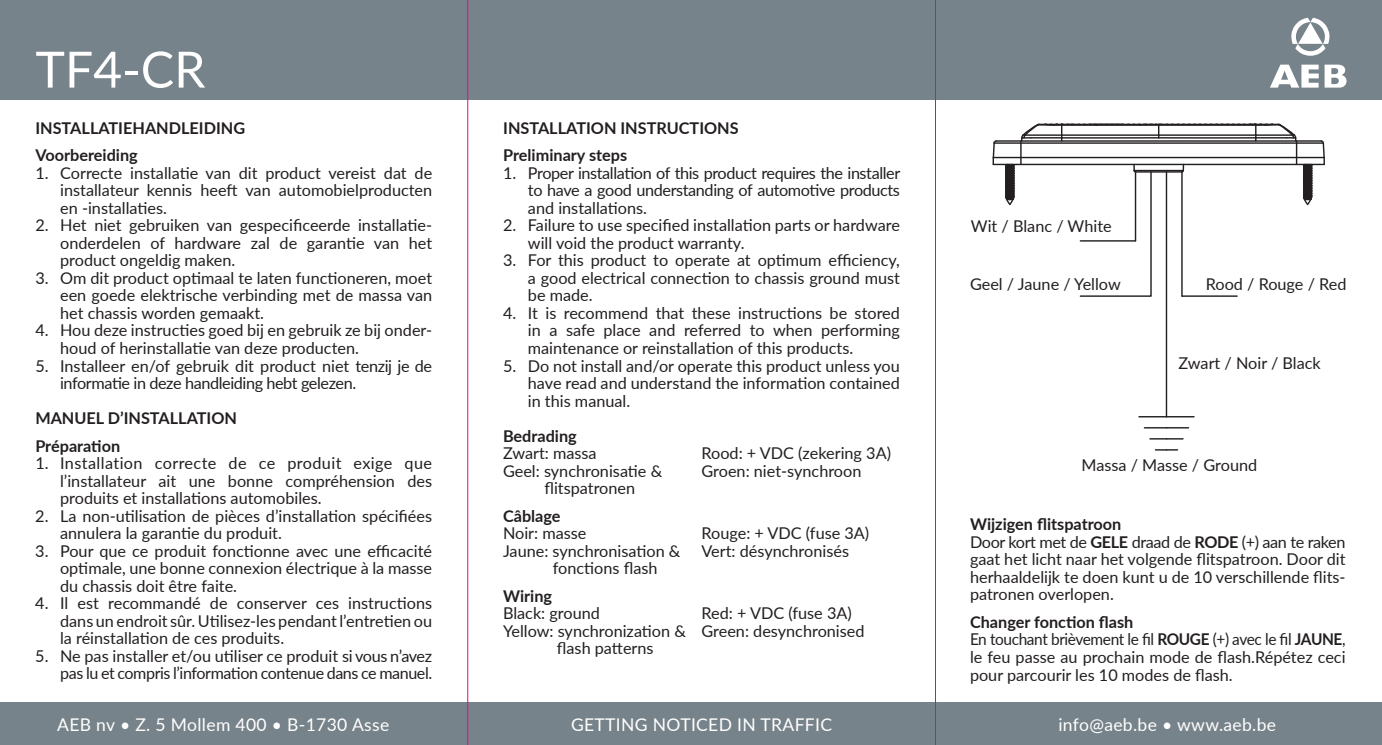
<style>
.page{position:relative;width:1382px;height:745px;background:#fff}
.page>*{position:absolute;margin:0;border:0;box-sizing:border-box;transform-origin:0 0}
.t1{font:50px "Lato";color:#fff}
.t2{font:17.5px "Lato";letter-spacing:.02em;color:#fff}
.t3{font:16.25px/17.5px "Lato";color:#231f20;text-align:justify}
.t4{font:16.25px/17.5px "Lato";letter-spacing:-.025em;color:#231f20}
.t5{font:16.25px/17.5px "Lato";color:#231f20;scale:.95 1}
.t6{font:700 16.25px/27.5px "Lato";color:#231f20}
.s1{font-weight:700}
</style>
<div class="page">
<div style="left:0;top:0;width:1382px;height:99px;background:#77838a"></div>
<div style="left:0;top:702px;width:1382px;height:42px;background:#77838a"></div>
<svg style="left:1291px;top:18px;width:39px;height:38px"></svg>
<svg style="left:1270px;top:65px;width:76px;height:23px"></svg>
<hr style="left:993px;top:164px;width:331px;height:1px;background:#231f20">
<hr style="left:993px;top:157px;width:331px;height:1px;background:#231f20">
<hr style="left:994px;top:142px;width:329px;height:2px;background:#231f20">
<hr style="left:996px;top:140px;width:325px;height:2px;background:#231f20">
<svg style="left:992px;top:140px;width:6px;height:24px"></svg>
<svg style="left:1303px;top:165px;width:9px;height:41px"></svg>
<svg style="left:1320px;top:140px;width:5px;height:24px"></svg>
<hr style="left:1166px;top:172px;width:1px;height:244px;background:#231f20">
<svg style="left:1005px;top:123px;width:292px;height:174px"></svg>
<hr style="left:1182px;top:295px;width:55px;height:1px;background:#231f20">
<hr style="left:1080px;top:240px;width:55px;height:1px;background:#231f20">
<svg style="left:1139px;top:416px;width:55px;height:1px"></svg>
<svg style="left:1144px;top:427px;width:44px;height:1px"></svg>
<svg style="left:1150px;top:438px;width:33px;height:1px"></svg>
<svg style="left:1155px;top:449px;width:22px;height:1px"></svg>
<hr style="left:467px;top:0;width:1px;height:744px;background:#ed028c">
<hr style="left:935px;top:0;width:1px;height:744px;background:#ed028c">
<h1 class="t1" style="left:35px;top:34px;width:171px">TF4-CR</h1>
<p class="t6" style="left:35px;top:113px;width:211px">INSTALLATIEHANDLEIDING<br>Voorbereiding</p>
<p class="t3" style="left:60px;top:163px;width:374px;text-indent:-25px">1. Correcte installatie van dit product vereist dat de installateur kennis heeft van automobielproducten en -installaties.</p>
<p class="t3" style="left:60px;top:216px;width:374px;text-indent:-25px">2. Het niet gebruiken van gespecificeerde installatie&shy;onderdelen of hardware zal de garantie van het product ongeldig maken.</p>
<p class="t3" style="left:60px;top:268px;width:374px;text-indent:-25px">3. Om dit product optimaal te laten functioneren, moet een goede elektrische verbinding met de massa van het chassis worden gemaakt.</p>
<p class="t3" style="left:60px;top:321px;width:374px;text-indent:-25px">4. Hou deze instructies goed bij en gebruik ze bij onder&shy;houd of herinstallatie van deze producten.</p>
<p class="t4" style="left:60px;top:356px;width:374px;text-indent:-25px">5. Installeer en/of gebruik dit product niet tenzij je de informatie in deze handleiding hebt gelezen.</p>
<p class="t6" style="left:35px;top:403px;width:203px">MANUEL D’INSTALLATION<br>Préparation</p>
<p class="t3" style="left:60px;top:453px;width:374px;text-indent:-25px">1. Installation correcte de ce produit exige que l’installateur ait une bonne compréhension des produits et installations automobiles.</p>
<p class="t3" style="left:60px;top:506px;width:373px;text-indent:-25px">2. La non-utilisation de pièces d’installation spécifiées annulera la garantie du produit.</p>
<p class="t3" style="left:60px;top:541px;width:374px;text-indent:-25px">3. Pour que ce produit fonctionne avec une efficacité optimale, une bonne connexion électrique à la masse du chassis doit être faite.</p>
<p class="t3" style="left:60px;top:593px;width:374px;text-indent:-25px">4. Il est recommandé de conserver ces instructions dans un endroit sûr. Utilisez-les pendant l’entretien ou la réinstallation de ces produits.</p>
<p class="t4" style="left:35px;top:646px;width:398px;text-align:right">5. Ne pas installer et/ou utiliser ce produit si vous n’avez pas lu et compris l’information contenue dans ce manuel.</p>
<p class="t6" style="left:503px;top:113px;width:237px">INSTALLATION INSTRUCTIONS<br>Preliminary steps</p>
<p class="t3" style="left:528px;top:163px;width:374px;text-indent:-25px">1. Proper installation of this product requires the installer to have a good understanding of automotive products and installations.</p>
<p class="t3" style="left:528px;top:216px;width:374px;text-indent:-25px">2. Failure to use specified installation parts or hardware will void the product warranty.</p>
<p class="t3" style="left:528px;top:251px;width:374px;text-indent:-25px">3. For this product to operate at optimum efficiency, a good electrical connection to chassis ground must be made.</p>
<p class="t3" style="left:528px;top:303px;width:374px;text-indent:-25px">4. It is recommend that these instructions be stored in a safe place and referred to when performing maintenance or reinstallation of this products.</p>
<p class="t3" style="left:528px;top:356px;width:374px;text-indent:-25px">5. Do not install and/or operate this product unless you have read and understand the information contained in this manual.</p>
<p class="t6" style="left:503px;top:421px;width:75px">Bedrading</p>
<p class="t3" style="left:503px;top:443px;width:95px">Zwart: massa</p>
<p class="t3" style="left:701px;top:443px;width:191px">Rood: + VDC (zekering 3A)</p>
<p class="t3" style="left:503px;top:461px;width:161px">Geel: synchronisatie &amp;</p>
<p class="t3" style="left:701px;top:461px;width:161px">Groen: niet-synchroon</p>
<p class="t3" style="left:544px;top:478px;width:92px">flitspatronen</p>
<p class="t6" style="left:503px;top:501px;width:59px">Câblage</p>
<p class="t3" style="left:503px;top:523px;width:85px">Noir: masse</p>
<p class="t3" style="left:701px;top:523px;width:169px">Rouge: + VDC (fuse 3A)</p>
<p class="t3" style="left:503px;top:541px;width:179px">Jaune: synchronisation &amp;</p>
<p class="t3" style="left:701px;top:541px;width:149px">Vert: désynchronisés</p>
<p class="t3" style="left:553px;top:558px;width:106px">fonctions flash</p>
<p class="t6" style="left:503px;top:581px;width:51px">Wiring</p>
<p class="t3" style="left:503px;top:603px;width:98px">Black: ground</p>
<p class="t3" style="left:701px;top:603px;width:152px">Red: + VDC (fuse 3A)</p>
<p class="t3" style="left:503px;top:621px;width:363px">Yellow: synchronization &amp; Green: desynchronised</p>
<p class="t3" style="left:557px;top:638px;width:98px">flash patterns</p>
<p class="t3" style="left:971px;top:217px;width:142px">Wit / Blanc / White</p>
<p class="t3" style="left:970px;top:274px;width:152px">Geel / Jaune / Yellow</p>
<p class="t3" style="left:1206px;top:274px;width:142px">Rood / Rouge / Red</p>
<p class="t3" style="left:1179px;top:353px;width:144px">Zwart / Noir / Black</p>
<p class="t3" style="left:1081px;top:455px;width:177px">Massa / Masse / Ground</p>
<p class="t3" style="left:970px;top:514px;width:377px;text-align:left"><span class="s1">Wijzigen flitspatroon<br></span>Door kort met de <span class="s1">GELE</span> draad de <span class="s1">RODE</span> (+) aan te raken gaat het licht naar het volgende flitspatroon. Door dit herhaaldelijk te doen kunt u de 10 verschillende flits&shy;patronen overlopen.</p>
<p class="t5" style="left:970px;top:612px;width:397px"><span class="s1">Changer fonction flash<br></span>En touchant brièvement le fil <span class="s1">ROUGE</span> (+) avec le fil <span class="s1">JAUNE</span>, le feu passe au prochain mode de flash.Répétez ceci pour parcourir les 10 modes de flash.</p>
<p class="t2" style="left:57px;top:711px;width:334px">AEB nv • Z. 5 Mollem 400 • B-1730 Asse</p>
<p class="t2" style="left:1058px;top:711px;width:219px">info@aeb.be • www.aeb.be</p>
<p class="t2" style="left:571px;top:711px;width:263px">GETTING NOTICED IN TRAFFIC</p>
</div>
